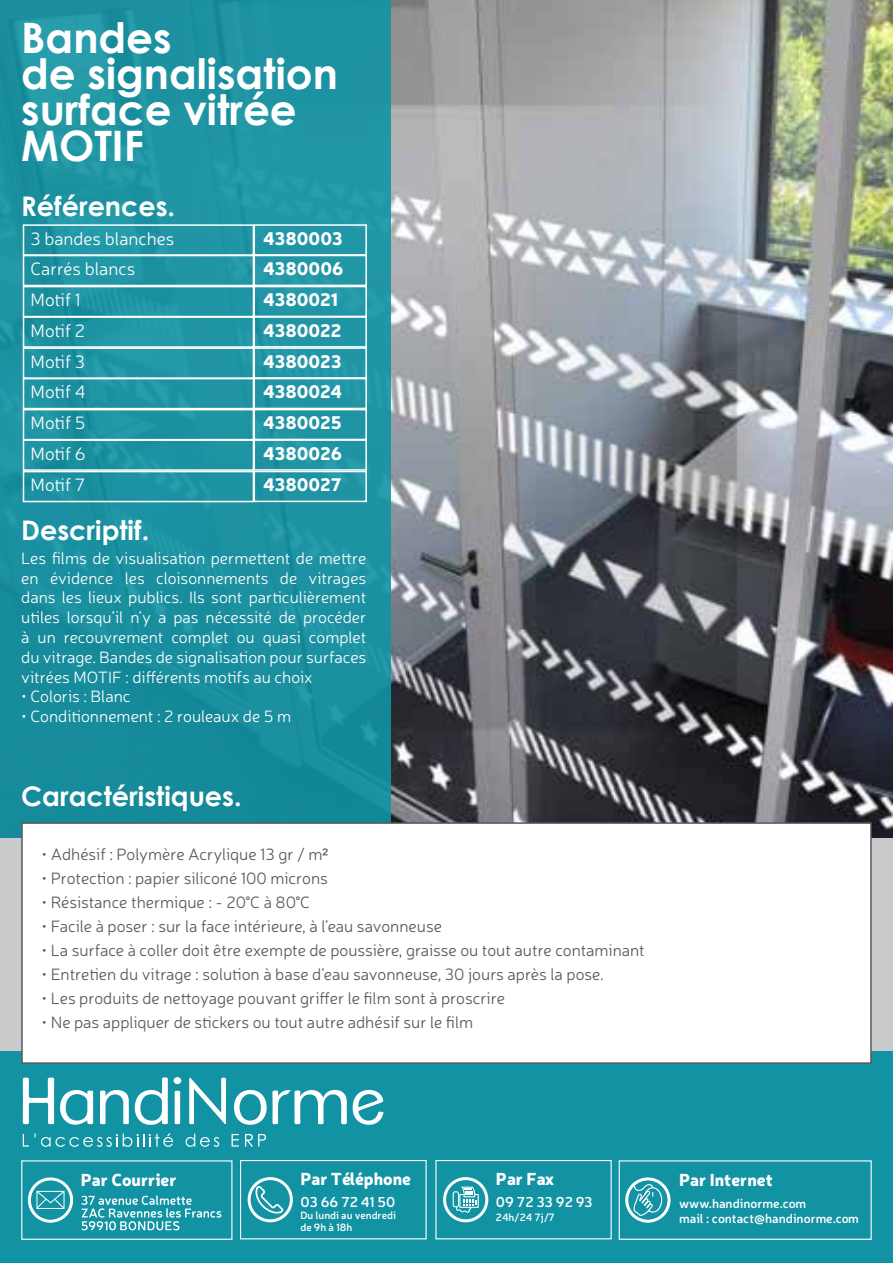
<style>
.page{position:relative;width:893px;height:1263px;background:#fff}
.page>*{position:absolute;margin:0;border:0;box-sizing:border-box;transform-origin:0 0}
.t1{font:700 42px/36px "Century Gothic";color:#fff}
.t2{font:700 27px "Century Gothic";color:#fff}
.t3{font:300 18px "Neris";color:#fff}
.t4{font:900 18px "Neris";color:#fff}
.t5{font:900 17.1px "Neris";color:#fff}
.t6{font:300 16.5px "Neris";color:#58595b}
.t7{font:300 16.5px/19.8px "Neris";color:#fff;text-align:justify}
.t8{font:600 14.4px "Neris";color:#fff}
.t9{font:600 12.75px/15.3px "Neris";color:#fff}
.t10{font:600 10.5px/11.9px "Neris";color:#fff}
</style>
<div class="page">
<img style="left:390px;top:0;width:503px;height:838px">
<div style="left:0;top:0;width:390px;height:842px;background:#1d92a1"></div>
<div style="left:0;top:1044px;width:893px;height:219px;background:#1193a4"></div>
<svg style="left:189px;top:1077px;width:37px;height:48px"></svg>
<svg style="left:23px;top:1077px;width:71px;height:48px"></svg>
<svg style="left:353px;top:1089px;width:31px;height:36px"></svg>
<svg style="left:100px;top:1077px;width:68px;height:48px"></svg>
<svg style="left:234px;top:1089px;width:113px;height:36px"></svg>
<svg style="left:175px;top:1090px;width:5px;height:35px"></svg>
<div style="left:174px;top:1077px;width:7px;height:7px;background:#fff;border-radius:50%"></div>
<svg style="left:232px;top:1134px;width:7px;height:12px"></svg>
<svg style="left:245px;top:1134px;width:21px;height:12px"></svg>
<svg style="left:185px;top:1133px;width:34px;height:14px"></svg>
<svg style="left:23px;top:1133px;width:150px;height:14px"></svg>
<div style="left:0;top:838px;width:893px;height:213px;background:#c9cacc"></div>
<div style="left:23px;top:224px;width:231px;height:32px;border:2px solid #fff"></div>
<div style="left:254px;top:224px;width:113px;height:32px;border:2px solid #fff"></div>
<div style="left:21px;top:822px;width:851px;height:242px;background:#fff;border:2px solid #58595b"></div>
<svg style="left:36px;top:1191px;width:29px;height:18px"></svg>
<div style="left:28px;top:1177px;width:45px;height:46px;border:3px solid #fff;border-radius:50%"></div>
<div style="left:21px;top:1160px;width:211px;height:80px;border:1px solid #fff"></div>
<svg style="left:81px;top:1195px;width:140px;height:35px"></svg>
<svg style="left:255px;top:1186px;width:28px;height:29px"></svg>
<div style="left:248px;top:1177px;width:45px;height:45px;border:3px solid #fff;border-radius:50%"></div>
<div style="left:240px;top:1160px;width:187px;height:79px;border:1px solid #fff"></div>
<svg style="left:633px;top:1183px;width:30px;height:34px"></svg>
<div style="left:625px;top:1177px;width:45px;height:46px;border:3px solid #fff;border-radius:50%"></div>
<div style="left:619px;top:1160px;width:253px;height:80px;border:1px solid #fff"></div>
<svg style="left:453px;top:1187px;width:26px;height:26px"></svg>
<div style="left:443px;top:1177px;width:45px;height:45px;border:3px solid #fff;border-radius:50%"></div>
<div style="left:435px;top:1160px;width:177px;height:79px;border:1px solid #fff"></div>
<div style="left:23px;top:255px;width:231px;height:31px;border:2px solid #fff"></div>
<div style="left:254px;top:255px;width:113px;height:31px;border:2px solid #fff"></div>
<div style="left:23px;top:286px;width:231px;height:31px;border:2px solid #fff"></div>
<div style="left:254px;top:286px;width:113px;height:31px;border:2px solid #fff"></div>
<div style="left:23px;top:316px;width:231px;height:32px;border:2px solid #fff"></div>
<div style="left:254px;top:316px;width:113px;height:32px;border:2px solid #fff"></div>
<div style="left:23px;top:347px;width:231px;height:32px;border:2px solid #fff"></div>
<div style="left:254px;top:347px;width:113px;height:32px;border:2px solid #fff"></div>
<div style="left:23px;top:378px;width:231px;height:31px;border:2px solid #fff"></div>
<div style="left:254px;top:378px;width:113px;height:31px;border:2px solid #fff"></div>
<div style="left:23px;top:409px;width:231px;height:31px;border:2px solid #fff"></div>
<div style="left:254px;top:409px;width:113px;height:31px;border:2px solid #fff"></div>
<div style="left:23px;top:439px;width:231px;height:32px;border:2px solid #fff"></div>
<div style="left:254px;top:439px;width:113px;height:32px;border:2px solid #fff"></div>
<div style="left:23px;top:471px;width:231px;height:31px;border:2px solid #fff"></div>
<div style="left:254px;top:471px;width:113px;height:31px;border:2px solid #fff"></div>
<h1 class="t1" style="left:21px;top:18px;width:318px">Bandes<br>de signalisation surface vitrée<br>MOTIF</h1>
<h2 class="t2" style="left:21px;top:186px;width:155px">Références.</h2>
<p class="t3" style="left:31px;top:227px;width:145px">3 bandes blanches</p>
<p class="t4" style="left:263px;top:225px;width:81px">4380003</p>
<p class="t3" style="left:31px;top:257px;width:106px">Carrés blancs</p>
<p class="t4" style="left:263px;top:256px;width:82px">4380006</p>
<p class="t3" style="left:31px;top:288px;width:52px">Motif 1</p>
<p class="t4" style="left:263px;top:287px;width:76px">4380021</p>
<p class="t3" style="left:31px;top:319px;width:56px">Motif 2</p>
<p class="t4" style="left:263px;top:317px;width:80px">4380022</p>
<p class="t3" style="left:31px;top:350px;width:56px">Motif 3</p>
<p class="t4" style="left:263px;top:348px;width:80px">4380023</p>
<p class="t3" style="left:31px;top:380px;width:57px">Motif 4</p>
<p class="t4" style="left:263px;top:379px;width:80px">4380024</p>
<p class="t3" style="left:31px;top:411px;width:56px">Motif 5</p>
<p class="t4" style="left:263px;top:410px;width:80px">4380025</p>
<p class="t3" style="left:31px;top:442px;width:57px">Motif 6</p>
<p class="t4" style="left:263px;top:440px;width:80px">4380026</p>
<p class="t3" style="left:31px;top:473px;width:56px">Motif 7</p>
<p class="t4" style="left:263px;top:472px;width:80px">4380027</p>
<h2 class="t2" style="left:21px;top:510px;width:129px">Descriptif.</h2>
<p class="t7" style="left:21px;top:548px;width:347px">Les films de visualisation permettent de mettre en évidence les cloisonnements de vitrages dans les lieux publics. Ils sont particulièrement utiles lorsqu’il n’y a pas nécessité de procéder à un recouvrement complet ou quasi complet du vitrage. Bandes de signalisation pour surfaces vitrées MOTIF : différents motifs au choix</p>
<p class="t7" style="left:21px;top:686px;width:111px">• Coloris : Blanc</p>
<p class="t7" style="left:21px;top:706px;width:271px">• Conditionnement : 2 rouleaux de 5 m</p>
<h2 class="t2" style="left:21px;top:775px;width:222px">Caractéristiques.</h2>
<p class="t6" style="left:41px;top:844px;width:289px">• Adhésif : Polymère Acrylique 13 gr / m²</p>
<p class="t6" style="left:41px;top:868px;width:288px">• Protection : papier siliconé 100 microns</p>
<p class="t6" style="left:41px;top:892px;width:270px">• Résistance thermique : - 20°C à 80°C</p>
<p class="t6" style="left:41px;top:916px;width:402px">• Facile à poser : sur la face intérieure, à l’eau savonneuse</p>
<p class="t6" style="left:41px;top:940px;width:605px">• La surface à coller doit être exempte de poussière, graisse ou tout autre contaminant</p>
<p class="t6" style="left:41px;top:964px;width:564px">• Entretien du vitrage : solution à base d’eau savonneuse, 30 jours après la pose.</p>
<p class="t6" style="left:41px;top:988px;width:465px">• Les produits de nettoyage pouvant griffer le film sont à proscrire</p>
<p class="t6" style="left:41px;top:1012px;width:433px">• Ne pas appliquer de stickers ou tout autre adhésif sur le film</p>
<p class="t5" style="left:81px;top:1167px;width:97px">Par Courrier</p>
<p class="t5" style="left:300px;top:1166px;width:112px">Par Téléphone</p>
<p class="t8" style="left:300px;top:1192px;width:96px">03 66 72 41 50</p>
<p class="t10" style="left:300px;top:1209px;width:97px">Du lundi au vendredi de 9h à 18h</p>
<p class="t5" style="left:496px;top:1166px;width:60px">Par Fax</p>
<p class="t8" style="left:496px;top:1192px;width:98px">09 72 33 92 93</p>
<p class="t10" style="left:496px;top:1211px;width:60px">24h/24 7j/7</p>
<p class="t5" style="left:679px;top:1167px;width:95px">Par Internet</p>
<p class="t9" style="left:679px;top:1195px;width:181px">www.handinorme.com<br>mail : contact@handinorme.com</p>
</div>
